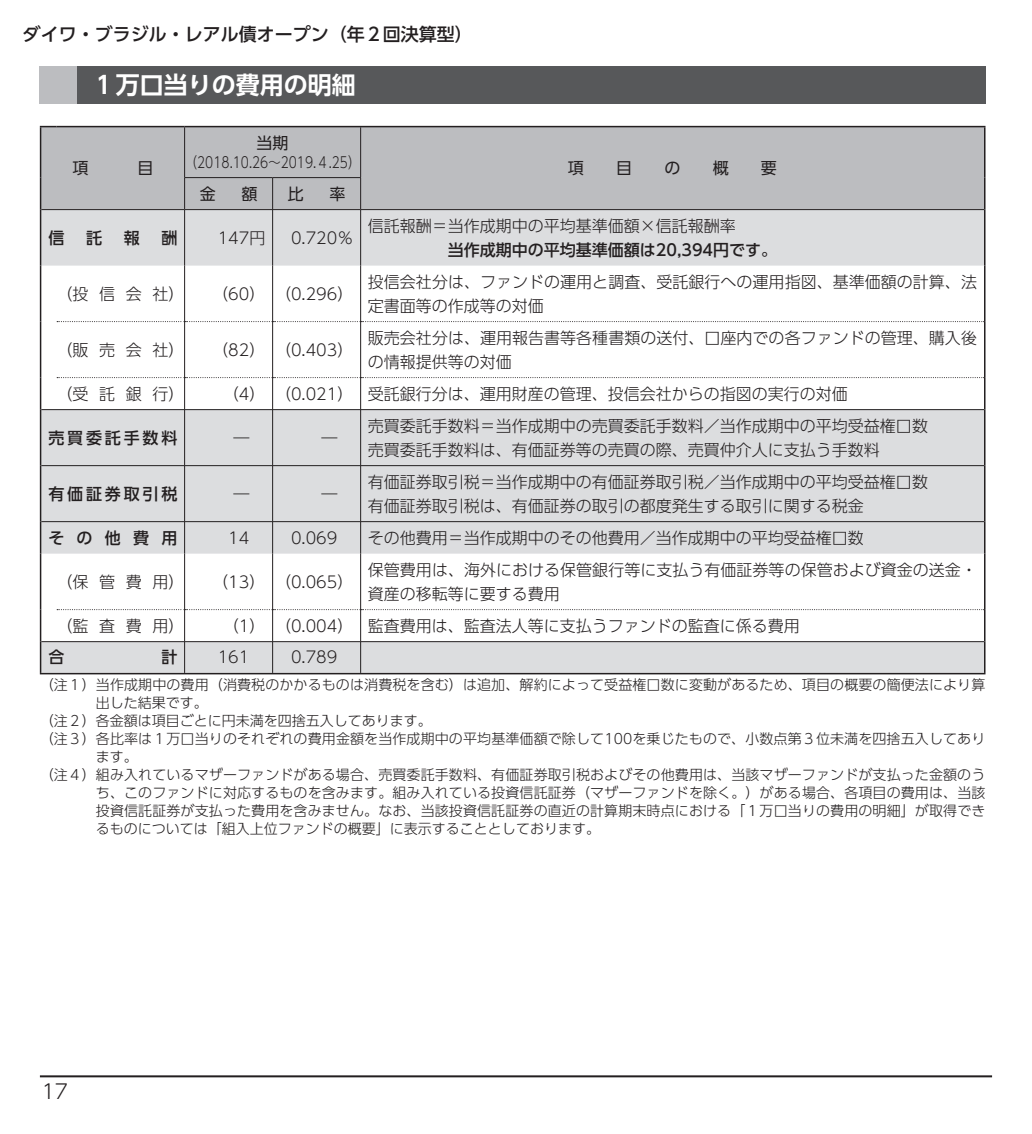
<style>
.page{position:relative;width:1032px;height:1134px;background:#fff}
.page>*{position:absolute;margin:0;border:0;box-sizing:border-box;transform-origin:0 0}
.t1{font:24px "UD Shin Go Pro De Bold 90 msp RKSJ H";color:#fff}
.t2{font:20px "UD Shin Go Pro Light 90 msp RKSJ H";color:#231f20}
.t3{font:18px "UD Shin Go Pro Medium 90 msp RKSJ H";color:#231f20}
.t4{font:16px/24px "UD Shin Go Pro Light 90 msp RKSJ H";color:#231f20}
.t5{font:16px "UD Shin Go Pro Medium 90 msp RKSJ H";color:#231f20}
.t6{font:16px "UD Shin Go Pro Medium 90 msp RKSJ H";letter-spacing:.175em;color:#231f20}
.t7{font:16px "UD Shin Go Pro Regular 90 msp RKSJ H";color:#231f20}
.t8{font:15px "UD Shin Go Pro Light 90 msp RKSJ H";color:#231f20;scale:.82 1}
.t9{font:14px "UD Shin Go Pro Light 90 msp RKSJ H";letter-spacing:.01em;color:#231f20}
</style>
<div class="page">
<hr style="left:40px;top:1075px;width:952px;height:2px;background:#231f20">
<div style="left:40px;top:66px;width:37px;height:37px;background:#bcbdc0"></div>
<div style="left:77px;top:66px;width:908px;height:37px;background:#57585a"></div>
<div style="left:41px;top:127px;width:943px;height:82px;background:#bcbdc0"></div>
<svg style="left:41px;top:210px;width:943px;height:463px"></svg>
<svg style="left:40px;top:126px;width:17px;height:1px"></svg>
<hr style="left:40px;top:127px;width:1px;height:51px;background:#231f20">
<hr style="left:57px;top:126px;width:128px;height:1px;background:#231f20">
<hr style="left:40px;top:178px;width:1px;height:32px;background:#231f20">
<hr style="left:185px;top:126px;width:800px;height:1px;background:#231f20">
<hr style="left:984px;top:127px;width:1px;height:51px;background:#231f20">
<hr style="left:984px;top:178px;width:1px;height:32px;background:#231f20">
<hr style="left:40px;top:210px;width:1px;height:56px;background:#231f20">
<hr style="left:984px;top:210px;width:1px;height:56px;background:#231f20">
<hr style="left:40px;top:266px;width:1px;height:56px;background:#231f20">
<hr style="left:984px;top:266px;width:1px;height:56px;background:#231f20">
<hr style="left:40px;top:322px;width:1px;height:56px;background:#231f20">
<hr style="left:984px;top:322px;width:1px;height:56px;background:#231f20">
<hr style="left:40px;top:378px;width:1px;height:32px;background:#231f20">
<hr style="left:984px;top:378px;width:1px;height:32px;background:#231f20">
<hr style="left:40px;top:410px;width:1px;height:56px;background:#231f20">
<hr style="left:984px;top:410px;width:1px;height:56px;background:#231f20">
<hr style="left:40px;top:466px;width:1px;height:56px;background:#231f20">
<hr style="left:984px;top:466px;width:1px;height:56px;background:#231f20">
<hr style="left:40px;top:522px;width:1px;height:32px;background:#231f20">
<hr style="left:984px;top:522px;width:1px;height:32px;background:#231f20">
<hr style="left:40px;top:554px;width:1px;height:56px;background:#231f20">
<hr style="left:984px;top:554px;width:1px;height:56px;background:#231f20">
<hr style="left:40px;top:610px;width:1px;height:32px;background:#231f20">
<hr style="left:984px;top:610px;width:1px;height:32px;background:#231f20">
<hr style="left:40px;top:642px;width:1px;height:31px;background:#231f20">
<hr style="left:984px;top:642px;width:1px;height:31px;background:#231f20">
<hr style="left:40px;top:673px;width:945px;height:1px;background:#231f20">
<svg style="left:57px;top:321px;width:927px;height:1px"></svg>
<svg style="left:57px;top:377px;width:927px;height:1px"></svg>
<svg style="left:57px;top:609px;width:927px;height:1px"></svg>
<hr style="left:41px;top:209px;width:144px;height:1px;background:#231f20">
<hr style="left:184px;top:127px;width:1px;height:50px;background:#231f20">
<hr style="left:360px;top:127px;width:1px;height:50px;background:#231f20">
<hr style="left:361px;top:209px;width:623px;height:1px;background:#231f20">
<hr style="left:184px;top:177px;width:89px;height:1px;background:#231f20">
<hr style="left:184px;top:178px;width:1px;height:31px;background:#231f20">
<hr style="left:273px;top:177px;width:88px;height:1px;background:#231f20">
<hr style="left:272px;top:178px;width:1px;height:31px;background:#231f20">
<hr style="left:360px;top:178px;width:1px;height:31px;background:#231f20">
<hr style="left:185px;top:209px;width:176px;height:1px;background:#231f20">
<hr style="left:184px;top:210px;width:1px;height:56px;background:#231f20">
<hr style="left:272px;top:210px;width:1px;height:56px;background:#231f20">
<hr style="left:360px;top:210px;width:1px;height:56px;background:#231f20">
<hr style="left:184px;top:266px;width:1px;height:56px;background:#231f20">
<hr style="left:272px;top:266px;width:1px;height:56px;background:#231f20">
<hr style="left:360px;top:266px;width:1px;height:56px;background:#231f20">
<hr style="left:184px;top:322px;width:1px;height:56px;background:#231f20">
<hr style="left:272px;top:322px;width:1px;height:56px;background:#231f20">
<hr style="left:360px;top:322px;width:1px;height:56px;background:#231f20">
<hr style="left:184px;top:378px;width:1px;height:31px;background:#231f20">
<hr style="left:272px;top:378px;width:1px;height:31px;background:#231f20">
<hr style="left:360px;top:378px;width:1px;height:31px;background:#231f20">
<hr style="left:184px;top:410px;width:1px;height:55px;background:#231f20">
<hr style="left:272px;top:410px;width:1px;height:55px;background:#231f20">
<hr style="left:360px;top:410px;width:1px;height:55px;background:#231f20">
<hr style="left:184px;top:466px;width:1px;height:55px;background:#231f20">
<hr style="left:272px;top:466px;width:1px;height:55px;background:#231f20">
<hr style="left:360px;top:466px;width:1px;height:55px;background:#231f20">
<hr style="left:184px;top:522px;width:1px;height:32px;background:#231f20">
<hr style="left:272px;top:522px;width:1px;height:32px;background:#231f20">
<hr style="left:360px;top:522px;width:1px;height:32px;background:#231f20">
<hr style="left:184px;top:554px;width:1px;height:56px;background:#231f20">
<hr style="left:272px;top:554px;width:1px;height:56px;background:#231f20">
<hr style="left:360px;top:554px;width:1px;height:56px;background:#231f20">
<hr style="left:184px;top:610px;width:1px;height:31px;background:#231f20">
<hr style="left:272px;top:610px;width:1px;height:31px;background:#231f20">
<hr style="left:360px;top:610px;width:1px;height:31px;background:#231f20">
<hr style="left:184px;top:642px;width:1px;height:31px;background:#231f20">
<hr style="left:272px;top:642px;width:1px;height:31px;background:#231f20">
<hr style="left:360px;top:642px;width:1px;height:31px;background:#231f20">
<hr style="left:41px;top:409px;width:943px;height:1px;background:#231f20">
<hr style="left:41px;top:465px;width:943px;height:1px;background:#231f20">
<hr style="left:41px;top:521px;width:943px;height:1px;background:#231f20">
<hr style="left:41px;top:641px;width:943px;height:1px;background:#231f20">
<p class="t3" style="left:23px;top:27px;width:452px">ダイワ・ブラジル・レアル債オープン（年２回決算型）</p>
<h1 class="t1" style="left:92px;top:76px;width:265px">１万口当りの費用の明細</h1>
<p class="t7" style="left:72px;top:162px;width:17px">項</p>
<p class="t7" style="left:137px;top:162px;width:17px">目</p>
<p class="t7" style="left:257px;top:137px;width:33px">当期</p>
<p class="t8" style="left:185px;top:157px;width:215px">（2018.10.26～2019.４.25）</p>
<p class="t7" style="left:568px;top:162px;width:17px">項</p>
<p class="t7" style="left:616px;top:162px;width:17px">目</p>
<p class="t7" style="left:664px;top:162px;width:17px">の</p>
<p class="t7" style="left:713px;top:162px;width:17px">概</p>
<p class="t7" style="left:761px;top:162px;width:17px">要</p>
<p class="t7" style="left:200px;top:188px;width:17px">金</p>
<p class="t7" style="left:241px;top:188px;width:17px">額</p>
<p class="t7" style="left:288px;top:188px;width:17px">比</p>
<p class="t7" style="left:329px;top:188px;width:17px">率</p>
<p class="t5" style="left:48px;top:232px;width:17px">信</p>
<p class="t5" style="left:86px;top:232px;width:17px">託</p>
<p class="t5" style="left:124px;top:232px;width:17px">報</p>
<p class="t5" style="left:161px;top:232px;width:17px">酬</p>
<p class="t4" style="left:218px;top:228px;width:49px">147円</p>
<p class="t4" style="left:291px;top:228px;width:64px">0.720％</p>
<p class="t4" style="left:368px;top:216px;width:369px">信託報酬＝当作成期中の平均基準価額×信託報酬率</p>
<p class="t5" style="left:448px;top:244px;width:331px">当作成期中の平均基準価額は20,394円です。</p>
<p class="t4" style="left:57px;top:284px;width:129px">（投信会社）</p>
<p class="t4" style="left:212px;top:284px;width:143px">（60） （0.296）</p>
<p class="t4" style="left:368px;top:272px;width:611px">投信会社分は、ファンドの運用と調査、受託銀行への運用指図、基準価額の計算、法定書面等の作成等の対価</p>
<p class="t4" style="left:57px;top:340px;width:129px">（販売会社）</p>
<p class="t4" style="left:212px;top:340px;width:143px">（82） （0.403）</p>
<p class="t4" style="left:368px;top:328px;width:611px">販売会社分は、運用報告書等各種書類の送付、口座内での各ファンドの管理、購入後の情報提供等の対価</p>
<p class="t4" style="left:57px;top:384px;width:129px">（受託銀行）</p>
<p class="t4" style="left:223px;top:384px;width:627px">（4） （0.021） 受託銀行分は、運用財産の管理、投信会社からの指図の実行の対価</p>
<p class="t6" style="left:48px;top:432px;width:131px">売買委託手数料</p>
<p class="t4" style="left:233px;top:428px;width:17px">―</p>
<p class="t4" style="left:321px;top:428px;width:17px">―</p>
<p class="t4" style="left:368px;top:416px;width:561px">売買委託手数料＝当作成期中の売買委託手数料／当作成期中の平均受益権口数売買委託手数料は、有価証券等の売買の際、売買仲介人に支払う手数料</p>
<p class="t6" style="left:48px;top:488px;width:131px">有価証券取引税</p>
<p class="t4" style="left:233px;top:484px;width:17px">―</p>
<p class="t4" style="left:321px;top:484px;width:17px">―</p>
<p class="t4" style="left:368px;top:472px;width:561px">有価証券取引税＝当作成期中の有価証券取引税／当作成期中の平均受益権口数有価証券取引税は、有価証券の取引の都度発生する取引に関する税金</p>
<p class="t5" style="left:48px;top:532px;width:130px">その他費用</p>
<p class="t4" style="left:228px;top:528px;width:23px">14</p>
<p class="t4" style="left:291px;top:528px;width:48px">0.069</p>
<p class="t4" style="left:368px;top:528px;width:497px">その他費用＝当作成期中のその他費用／当作成期中の平均受益権口数</p>
<p class="t4" style="left:57px;top:572px;width:129px">（保管費用）</p>
<p class="t4" style="left:212px;top:572px;width:143px">（13） （0.065）</p>
<p class="t4" style="left:368px;top:560px;width:611px">保管費用は、海外における保管銀行等に支払う有価証券等の保管および資金の送金・資産の移転等に要する費用</p>
<p class="t4" style="left:57px;top:616px;width:129px">（監査費用）</p>
<p class="t4" style="left:223px;top:616px;width:579px">（1） （0.004） 監査費用は、監査法人等に支払うファンドの監査に係る費用</p>
<p class="t5" style="left:48px;top:651px;width:17px">合</p>
<p class="t5" style="left:161px;top:651px;width:17px">計</p>
<p class="t4" style="left:218px;top:648px;width:33px">161</p>
<p class="t4" style="left:291px;top:648px;width:48px">0.789</p>
<p class="t9" style="left:40px;top:679px;width:947px">（注１）当作成期中の費用（消費税のかかるものは消費税を含む）は追加、解約によって受益権口数に変動があるため、項目の概要の簡便法により算</p>
<p class="t9" style="left:96px;top:697px;width:113px">出した結果です。</p>
<p class="t9" style="left:40px;top:715px;width:393px">（注２）各金額は項目ごとに円未満を四捨五入してあります。</p>
<p class="t9" style="left:40px;top:733px;width:947px">（注３）各比率は１万口当りのそれぞれの費用金額を当作成期中の平均基準価額で除して100を乗じたもので、小数点第３位未満を四捨五入してあり</p>
<p class="t9" style="left:96px;top:751px;width:43px">ます。</p>
<p class="t9" style="left:40px;top:769px;width:947px">（注４）組み入れているマザーファンドがある場合、売買委託手数料、有価証券取引税およびその他費用は、当該マザーファンドが支払った金額のう</p>
<p class="t9" style="left:96px;top:787px;width:891px">ち、このファンドに対応するものを含みます。組み入れている投資信託証券（マザーファンドを除く。）がある場合、各項目の費用は、当該</p>
<p class="t9" style="left:96px;top:805px;width:891px">投資信託証券が支払った費用を含みません。なお、当該投資信託証券の直近の計算期末時点における「１万口当りの費用の明細」が取得でき</p>
<p class="t9" style="left:96px;top:823px;width:505px">るものについては「組入上位ファンドの概要」に表示することとしております。</p>
<p class="t2" style="left:42px;top:1083px;width:28px">17</p>
</div>
